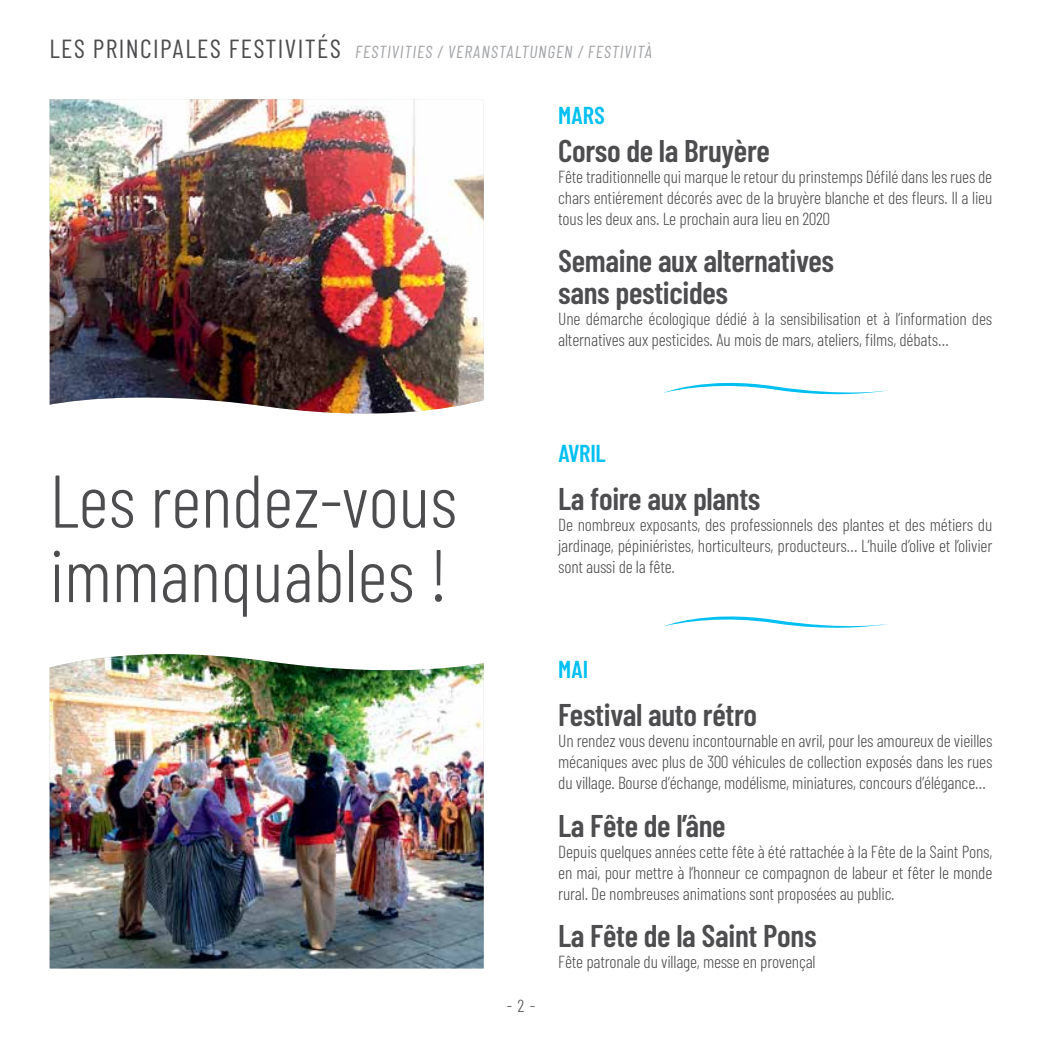
<style>
.page{position:relative;width:1042px;height:1042px;background:#fff}
.page>*{position:absolute;margin:0;border:0;box-sizing:border-box;transform-origin:0 0}
.t1{font:300 74.55px/74.5px "Barlow Condensed";color:#4d4d4f}
.t2{font:600 31.5px/31.5px "Barlow Condensed";letter-spacing:-.01em;color:#4d4d4f}
.t3{font:600 24.5px "Barlow Condensed";letter-spacing:-.005em;color:#00c0f2}
.t4{font:300 17.5px/21px "Barlow Condensed";letter-spacing:-.01em;color:#4d4d4f;text-align:justify}
.t5{font:italic 17.5px "Barlow Condensed";letter-spacing:.05em;color:#a2a4a7}
.s1{font-style:normal;font-size:26.25px;color:#4d4d4f}
</style>
<div class="page">
<svg style="left:664px;top:382px;width:223px;height:13px"></svg>
<svg style="left:664px;top:616px;width:223px;height:12px"></svg>
<img style="left:50px;top:99px;width:434px;height:315px">
<img style="left:50px;top:680px;width:434px;height:288px">
<img style="left:50px;top:654px;width:434px;height:26px">
<p class="t5" style="left:50px;top:40px;width:604px"><span class="s1">LES PRINCIPALES FESTIVITÉS</span> FESTIVITIES / VERANSTALTUNGEN / FESTIVITà</p>
<h1 class="t1" style="left:50px;top:462px;width:409px">Les rendez-vous immanquables !</h1>
<h3 class="t3" style="left:558px;top:100px;width:46px">Mars</h3>
<h2 class="t2" style="left:558px;top:134px;width:213px">Corso de la Bruyère</h2>
<p class="t4" style="left:558px;top:165px;width:436px">Fête traditionnelle qui marque le retour du prinstemps Défilé dans les rues de chars entiérement décorés avec de la bruyère blanche et des fleurs. Il a lieu tous les deux ans. Le prochain aura lieu en 2020</p>
<h2 class="t2" style="left:558px;top:244px;width:277px">Semaine aux alternatives sans pesticides</h2>
<p class="t4" style="left:558px;top:308px;width:435px">Une démarche écologique dédié à la sensibilisation et à l’information des alternatives aux pesticides. Au mois de mars, ateliers, films, débats…</p>
<h3 class="t3" style="left:558px;top:438px;width:44px">Avril</h3>
<h2 class="t2" style="left:558px;top:482px;width:204px">La foire aux plants</h2>
<p class="t4" style="left:558px;top:513px;width:436px">De nombreux exposants, des professionnels des plantes et des métiers du jardinage, pépiniéristes, horticulteurs, producteurs… L’huile d’olive et l’olivier sont aussi de la fête.</p>
<p class="t4" style="left:507px;top:994px;width:30px">- 2 -</p>
<h3 class="t3" style="left:558px;top:654px;width:32px">Mai</h3>
<h2 class="t2" style="left:558px;top:698px;width:200px">Festival auto rétro</h2>
<p class="t4" style="left:558px;top:730px;width:436px">Un rendez vous devenu incontournable en avril, pour les amoureux de vieilles mécaniques avec plus de 300 véhicules de collection exposés dans les rues du village. Bourse d’échange, modélisme, miniatures, concours d’élégance…</p>
<h2 class="t2" style="left:558px;top:809px;width:169px">La Fête de l’âne</h2>
<p class="t4" style="left:558px;top:840px;width:436px">Depuis quelques années cette fête à été rattachée à la Fête de la Saint Pons, en mai, pour mettre à l’honneur ce compagnon de labeur et fêter le monde rural. De nombreuses animations sont proposées au public.</p>
<h2 class="t2" style="left:558px;top:919px;width:260px">La Fête de la Saint Pons</h2>
<p class="t4" style="left:558px;top:951px;width:259px">Fête patronale du village, messe en provençal</p>
</div>
